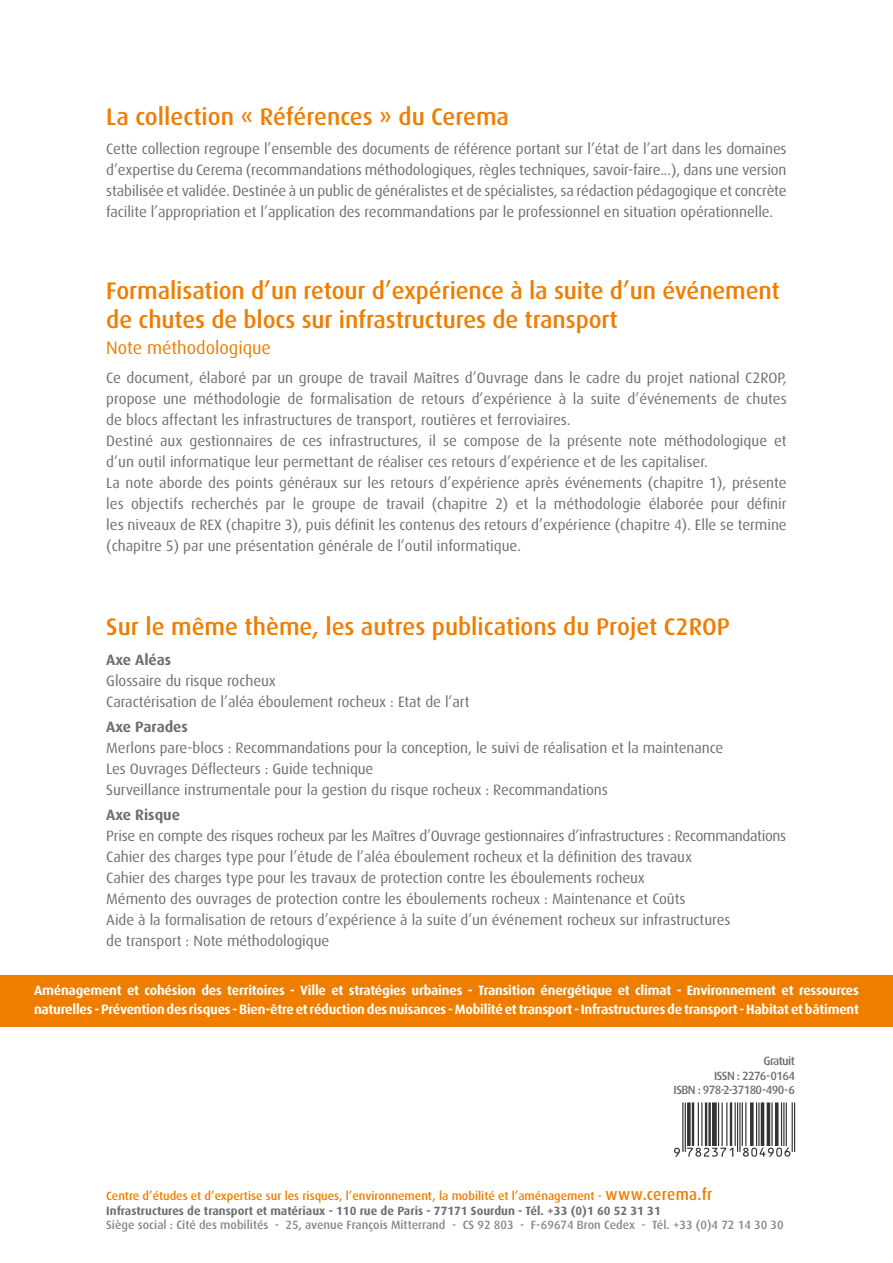
<style>
.page{position:relative;width:893px;height:1263px;background:#fff}
.page>*{position:absolute;margin:0;border:0;box-sizing:border-box;transform-origin:0 0}
.t1{font:500 24px/28.8px "Dax OT";letter-spacing:-.005em;color:#ef7d00}
.t2{font:18px "Dax OT";color:#ef7d00}
.t3{font:15px/21px "Dax OT";letter-spacing:-.005em;color:#706f6f}
.t4{font:700 15px "Dax OT";color:#706f6f}
.t5{font:700 13.5px/19.5px "Dax OT";letter-spacing:-.015em;color:#fff}
.t6{font:700 12px/14.2px "Dax OT";color:#706f6f}
.t7{font:500 12px "Dax OT";color:#878787}
.t8{font:500 12px/14.4px "Dax OT";letter-spacing:-.05em;color:#706f6f;text-align:right}
.s1{font-weight:500;color:#ef7d00}
.s2{font-weight:500;font-size:16.5px;color:#ef7d00}
</style>
<div class="page">
<div style="left:0;top:975px;width:893px;height:51px;background:#ef7d00"></div>
<svg style="left:674px;top:1102px;width:121px;height:55px"></svg>
<h1 class="t1" style="left:106px;top:102px;width:404px">La collection « Références » du Cerema</h1>
<p class="t3" style="left:106px;top:139px;width:682px;text-align:justify">Cette collection regroupe l’ensemble des documents de référence portant sur l’état de l’art dans les domaines d’expertise du Cerema (recommandations méthodologiques, règles techniques, savoir-faire...), dans une version stabilisée et validée. Destinée à un public de généralistes et de spécialistes, sa rédaction pédagogique et concrète facilite l’appropriation et l’application des recommandations par le professionnel en situation opérationnelle.</p>
<h1 class="t1" style="left:106px;top:277px;width:675px">Formalisation d’un retour d’expérience à la suite d’un événement de chutes de blocs sur infrastructures de transport</h1>
<p class="t2" style="left:106px;top:338px;width:166px">Note méthodologique</p>
<p class="t3" style="left:106px;top:368px;width:682px">Ce document, élaboré par un groupe de travail Maîtres d’Ouvrage dans le cadre du projet national C2ROP, propose une méthodologie de formalisation de retours d’expérience à la suite d’événements de chutes de blocs affectant les infrastructures de transport, routières et ferroviaires.<br>Destiné aux gestionnaires de ces infrastructures, il se compose de la présente note méthodologique et d’un outil informatique leur permettant de réaliser ces retours d’expérience et de les capitaliser.<br>La note aborde des points généraux sur les retours d’expérience après événements (chapitre 1), présente les objectifs recherchés par le groupe de travail (chapitre 2) et la méthodologie élaborée pour définir les niveaux de REX (chapitre 3), puis définit les contenus des retours d’expérience (chapitre 4). Elle se termine (chapitre 5) par une présentation générale de l’outil informatique.</p>
<h1 class="t1" style="left:106px;top:612px;width:625px">Sur le même thème, les autres publications du Projet C2ROP</h1>
<p class="t4" style="left:106px;top:651px;width:66px">Axe Aléas</p>
<p class="t3" style="left:106px;top:670px;width:365px">Glossaire du risque rocheux<br>Caractérisation de l’aléa éboulement rocheux : Etat de l’art</p>
<p class="t4" style="left:106px;top:718px;width:83px">Axe Parades</p>
<p class="t3" style="left:106px;top:737px;width:619px">Merlons pare-blocs : Recommandations pour la conception, le suivi de réalisation et la maintenance<br>Les Ouvrages Déflecteurs : Guide technique<br>Surveillance instrumentale pour la gestion du risque rocheux : Recommandations</p>
<p class="t4" style="left:106px;top:806px;width:75px">Axe Risque</p>
<p class="t3" style="left:106px;top:825px;width:681px">Prise en compte des risques rocheux par les Maîtres d’Ouvrage gestionnaires d’infrastructures : Recommandations Cahier des charges type pour l’étude de l’aléa éboulement rocheux et la définition des travaux<br>Cahier des charges type pour les travaux de protection contre les éboulements rocheux<br>Mémento des ouvrages de protection contre les éboulements rocheux : Maintenance et Coûts<br>Aide à la formalisation de retours d’expérience à la suite d’un événement rocheux sur infrastructures<br>de transport : Note méthodologique</p>
<p class="t5" style="left:34px;top:980px;width:826px">Aménagement et cohésion des territoires - Ville et stratégies urbaines - Transition énergétique et climat - Environnement et ressources naturelles - Prévention des risques - Bien-être et réduction des nuisances - Mobilité et transport - Infrastructures de transport - Habitat et bâtiment</p>
<p class="t8" style="left:674px;top:1054px;width:123px">Gratuit<br>ISSN : 2276-0164<br>ISBN : 978-2-37180-490-6</p>
<p class="t6" style="left:106px;top:1189px;width:608px"><span class="s1">Centre d’études et d’expertise sur les risques, l’environnement, la mobilité et l’aménagement -</span> <span class="s2">www.cerema.fr<br></span>Infrastructures de transport et matériaux - 110 rue de Paris - 77171 Sourdun - Tél. +33 (0)1 60 52 31 31</p>
<p class="t7" style="left:106px;top:1218px;width:679px">Siège social : Cité des mobilités - 25, avenue François Mitterrand - CS 92 803 - F-69674 Bron Cedex - Tél. +33 (0)4 72 14 30 30</p>
</div>
